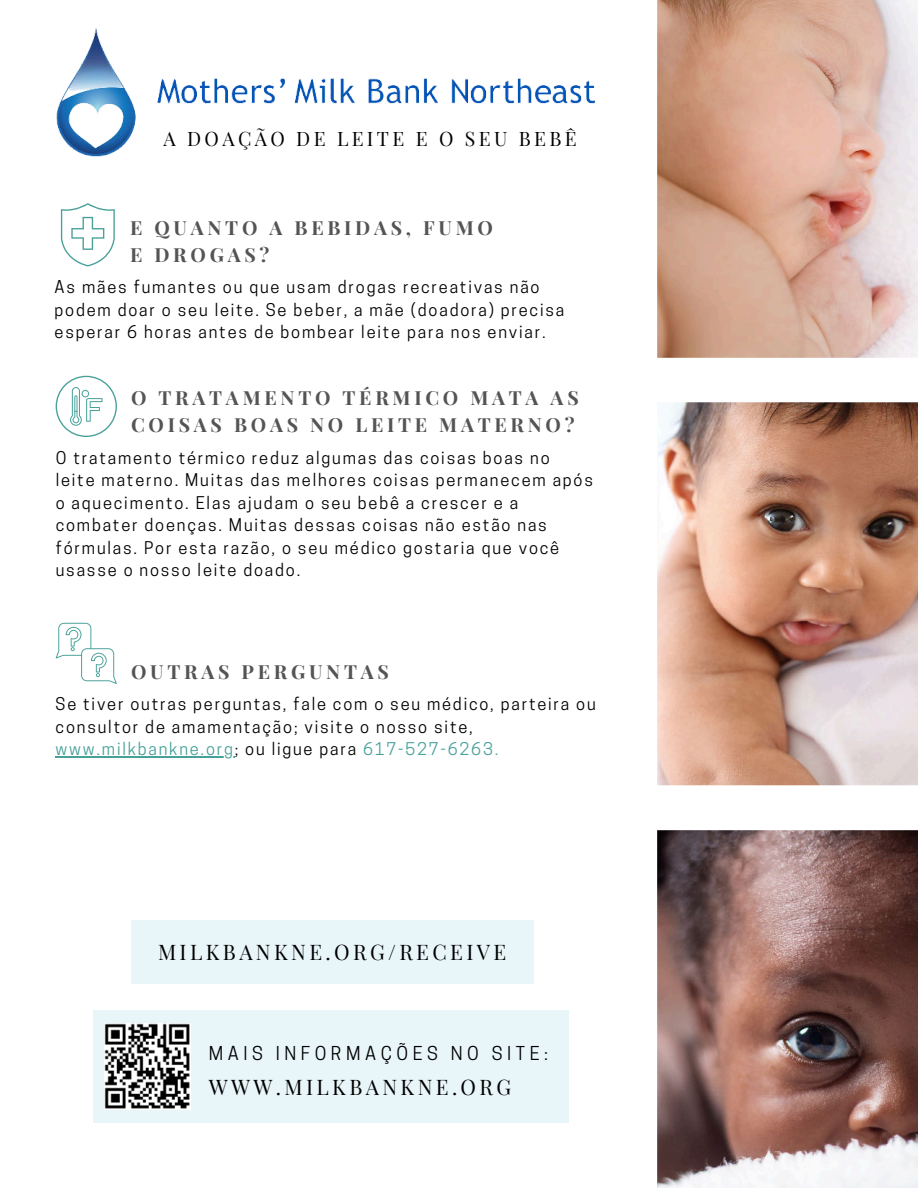
<style>
.page{position:relative;width:918px;height:1188px;background:#fff}
.page>*{position:absolute;margin:0;border:0;box-sizing:border-box;transform-origin:0 0}
.t1{font:21px "Playfair Display";letter-spacing:.16em;color:#000}
.t2{font:700 19.5px/27px "Playfair Display";letter-spacing:.19em;color:#545454}
.t3{font:19.5px "Playfair Display";letter-spacing:.17em;color:#000}
.t4{font:18px "Cooper Hewitt";letter-spacing:.255em;color:#000}
.t5{font:16.5px/22.5px "Cooper Hewitt";letter-spacing:.11em;color:#000}
.s1{color:#48a199}
</style>
<div class="page">
<svg style="left:657px;top:0;width:261px;height:358px;background:#d6ae9c"></svg>
<svg style="left:657px;top:830px;width:261px;height:358px;background:#8b6a65"></svg>
<img style="left:657px;top:402px;width:261px;height:384px">
<svg style="left:61px;top:203px;width:54px;height:63px"></svg>
<svg style="left:56px;top:376px;width:61px;height:61px"></svg>
<svg style="left:56px;top:623px;width:60px;height:61px"></svg>
<hr style="left:56px;top:757px;width:179px;height:1px;background:#48a199">
<div style="left:131px;top:921px;width:402px;height:63px;background:#e9f6f9"></div>
<div style="left:93px;top:1010px;width:476px;height:113px;background:#e9f6f9"></div>
<img style="left:104px;top:1023px;width:87px;height:87px">
<img style="left:56px;top:27px;width:540px;height:130px">
<p class="t3" style="left:163px;top:123px;width:415px">A DOAÇÃO DE LEITE E O SEU BEBÊ</p>
<p class="t2" style="left:130px;top:212px;width:364px">E QUANTO A BEBIDAS, FUMO<br>E DROGAS?</p>
<p class="t5" style="left:55px;top:276px;width:511px">As mães fumantes ou que usam drogas recreativas não podem doar o seu leite. Se beber, a mãe (doadora) precisa esperar 6 horas antes de bombear leite para nos enviar.</p>
<p class="t2" style="left:131px;top:383px;width:449px">O TRATAMENTO TÉRMICO MATA AS<br>COISAS BOAS NO LEITE MATERNO?</p>
<p class="t5" style="left:56px;top:446px;width:539px">O tratamento térmico reduz algumas das coisas boas no<br>leite materno. Muitas das melhores coisas permanecem após o aquecimento. Elas ajudam o seu bebê a crescer e a combater doenças. Muitas dessas coisas não estão nas fórmulas. Por esta razão, o seu médico gostaria que você usasse o nosso leite doado.</p>
<p class="t2" style="left:131px;top:657px;width:259px">OUTRAS PERGUNTAS</p>
<p class="t5" style="left:56px;top:693px;width:542px">Se tiver outras perguntas, fale com o seu médico, parteira ou consultor de amamentação; visite o nosso site, <span class="s1">www.milkbankne.org</span>; ou ligue para <span class="s1">617-527-6263.</span></p>
<p class="t1" style="left:158px;top:936px;width:350px">MILKBANKNE.ORG/RECEIVE</p>
<p class="t4" style="left:209px;top:1043px;width:341px">MAIS INFORMAÇÕES NO SITE:</p>
<p class="t1" style="left:209px;top:1070px;width:304px">WWW.MILKBANKNE.ORG</p>
</div>
